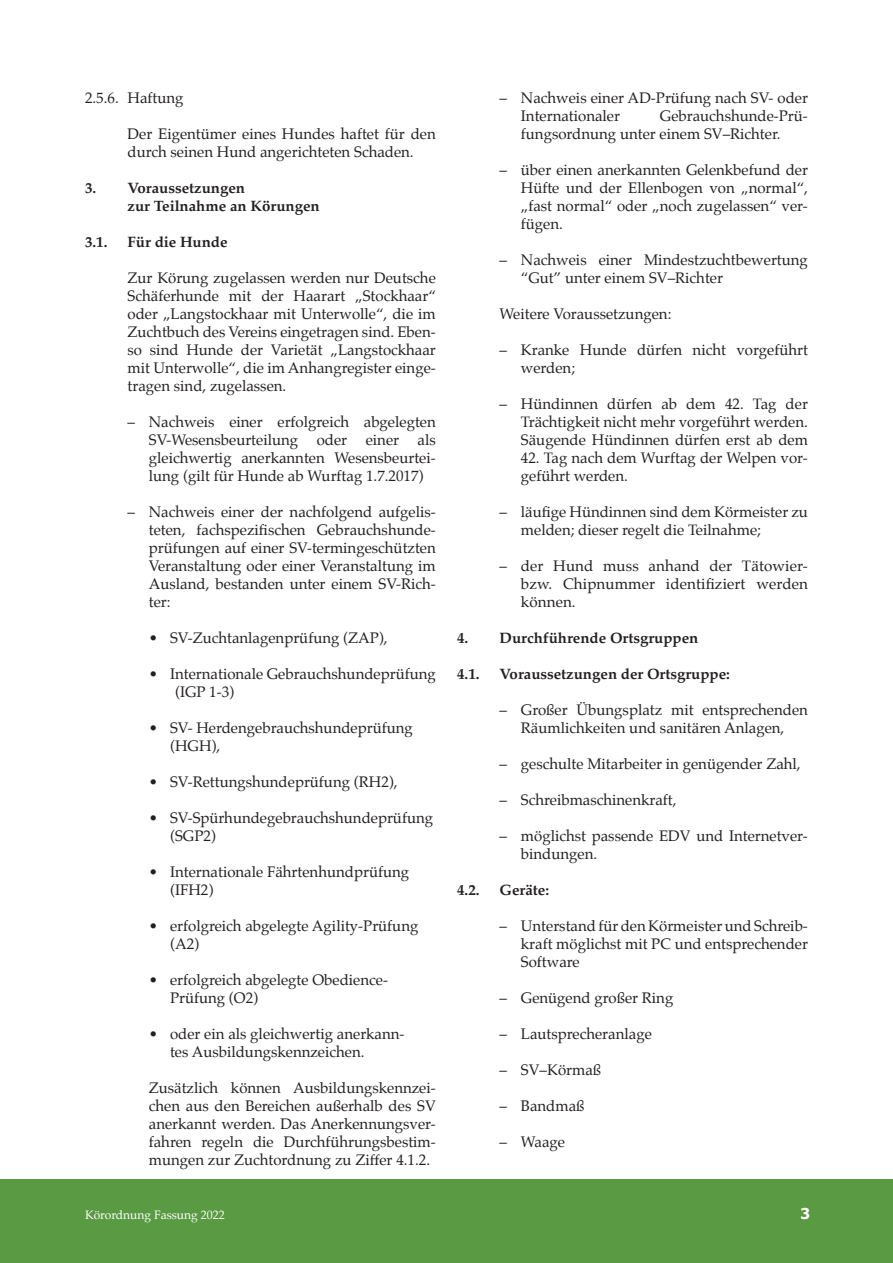
<style>
.page{position:relative;width:893px;height:1263px;background:#fff}
.page>*{position:absolute;margin:0;border:0;box-sizing:border-box;transform-origin:0 0}
.Überschrift_1{font:15px/18px "Palatino";color:#231f20}
.Überschrift_1-2{font:700 15px/18px "Palatino";color:#231f20}
.t1{font:700 15px "Tahoma";color:#fff}
.t2{font:12px "Palatino";color:#fff}
</style>
<div class="page">
<div style="left:0;top:1180px;width:893px;height:83px;background:#5a9a43"></div>
<p class="Überschrift_1" style="left:85px;top:89px;width:100px">2.5.6. Haftung</p>
<p class="Überschrift_1" style="left:128px;top:125px;width:310px">Der Eigentümer eines Hundes haftet für den durch seinen Hund angerichteten Schaden.</p>
<p class="Überschrift_1-2" style="left:128px;top:179px;width:194px;text-indent:-43px">3. Voraussetzungen<br>zur Teilnahme an Körungen</p>
<p class="Überschrift_1-2" style="left:85px;top:233px;width:24px">3.1.</p>
<p class="Überschrift_1-2" style="left:128px;top:233px;width:101px">Für die Hunde</p>
<p class="Überschrift_1" style="left:128px;top:269px;width:310px;text-align:justify">Zur Körung zugelassen werden nur Deutsche Schäferhunde mit der Haarart „Stockhaar“ oder „Langstockhaar mit Unterwolle“, die im Zuchtbuch des Vereins eingetragen sind. Eben&shy;so sind Hunde der Varietät „Langstockhaar mit Unterwolle“, die im Anhangregister einge&shy;tragen sind, zugelassen.</p>
<p class="Überschrift_1" style="left:149px;top:413px;width:289px;text-align:justify;text-indent:-21px">– Nachweis einer erfolgreich abgelegten SV-Wesensbeurteilung oder einer als gleichwertig anerkannten Wesensbeurtei&shy;lung (gilt für Hunde ab Wurftag 1.7.2017)</p>
<p class="Überschrift_1" style="left:149px;top:503px;width:289px;text-align:justify;text-indent:-21px">– Nachweis einer der nachfolgend aufgelis&shy;teten, fachspezifischen Gebrauchshunde&shy;prüfungen auf einer SV-termingeschützten Veranstaltung oder einer Veranstaltung im Ausland, bestanden unter einem SV-Rich&shy;ter:</p>
<p class="Überschrift_1" style="left:149px;top:629px;width:240px">• SV-Zuchtanlagenprüfung (ZAP),</p>
<p class="Überschrift_1" style="left:175px;top:665px;width:262px;text-indent:-26px">• Internationale Gebrauchshundeprüfung (IGP 1-3)</p>
<p class="Überschrift_1" style="left:170px;top:719px;width:244px;text-indent:-21px">• SV- Herdengebrauchshundeprüfung (HGH),</p>
<p class="Überschrift_1" style="left:149px;top:773px;width:250px">• SV-Rettungshundeprüfung (RH2),</p>
<p class="Überschrift_1" style="left:170px;top:809px;width:265px;text-indent:-21px">• SV-Spürhundegebrauchshundeprüfung (SGP2)</p>
<p class="Überschrift_1" style="left:170px;top:863px;width:241px;text-indent:-21px">• Internationale Fährtenhundprüfung (IFH2)</p>
<p class="Überschrift_1" style="left:170px;top:917px;width:250px;text-indent:-21px">• erfolgreich abgelegte Agility-Prüfung (A2)</p>
<p class="Überschrift_1" style="left:170px;top:971px;width:219px;text-indent:-21px">• erfolgreich abgelegte Obedience-<br>Prüfung (O2)</p>
<p class="Überschrift_1" style="left:170px;top:1025px;width:236px;text-indent:-21px">• oder ein als gleichwertig anerkann&shy;tes Ausbildungskennzeichen.</p>
<p class="Überschrift_1" style="left:149px;top:1079px;width:289px;text-align:justify">Zusätzlich können Ausbildungskennzei&shy;chen aus den Bereichen außerhalb des SV anerkannt werden. Das Anerkennungsver&shy;fahren regeln die Durchführungsbestim&shy;mungen zur Zuchtordnung zu Ziffer 4.1.2.</p>
<p class="Überschrift_1" style="left:521px;top:89px;width:289px;text-indent:-21px">– Nachweis einer AD-Prüfung nach SV- oder<br>Internationaler</p>
<p class="Überschrift_1" style="left:521px;top:107px;width:289px;text-indent:139px">Gebrauchshunde-Prü&shy;fungsordnung unter einem SV–Richter.</p>
<p class="Überschrift_1" style="left:521px;top:161px;width:289px;text-align:justify;text-indent:-21px">– über einen anerkannten Gelenkbefund der Hüfte und der Ellenbogen von „normal“, „fast normal“ oder „noch zugelassen“ ver&shy;fügen.</p>
<p class="Überschrift_1" style="left:521px;top:251px;width:289px;text-indent:-21px">– Nachweis einer Mindestzuchtbewertung “Gut” unter einem SV–Richter</p>
<p class="Überschrift_1" style="left:500px;top:305px;width:173px">Weitere Voraussetzungen:</p>
<p class="Überschrift_1" style="left:521px;top:341px;width:289px;text-indent:-21px">– Kranke Hunde dürfen nicht vorgeführt werden;</p>
<p class="Überschrift_1" style="left:521px;top:395px;width:289px;text-align:justify;text-indent:-21px">– Hündinnen dürfen ab dem 42. Tag der Trächtigkeit nicht mehr vorgeführt werden.<br>Säugende Hündinnen dürfen erst ab dem</p>
<p class="Überschrift_1" style="left:521px;top:449px;width:289px">42. Tag nach dem Wurftag der Welpen vor&shy;geführt werden.</p>
<p class="Überschrift_1" style="left:521px;top:503px;width:289px;text-indent:-21px">– läufige Hündinnen sind dem Körmeister zu melden; dieser regelt die Teilnahme;</p>
<p class="Überschrift_1" style="left:521px;top:557px;width:289px;text-align:justify;text-indent:-21px">– der Hund muss anhand der Tätowier&shy;bzw. Chipnummer identifiziert werden können.</p>
<p class="Überschrift_1-2" style="left:457px;top:629px;width:243px">4. Durchführende Ortsgruppen</p>
<p class="Überschrift_1-2" style="left:457px;top:665px;width:24px">4.1.</p>
<p class="Überschrift_1-2" style="left:500px;top:665px;width:232px">Voraussetzungen der Ortsgruppe:</p>
<p class="Überschrift_1" style="left:500px;top:701px;width:310px;text-align:center">– Großer Übungsplatz mit entsprechenden<br>Räumlichkeiten und sanitären Anlagen,</p>
<p class="Überschrift_1" style="left:500px;top:755px;width:303px">– geschulte Mitarbeiter in genügender Zahl,</p>
<p class="Überschrift_1" style="left:500px;top:791px;width:178px">– Schreibmaschinenkraft,</p>
<p class="Überschrift_1" style="left:521px;top:827px;width:289px;text-indent:-21px">– möglichst passende EDV und Internetver&shy;bindungen.</p>
<p class="Überschrift_1-2" style="left:457px;top:881px;width:24px">4.2.</p>
<p class="Überschrift_1-2" style="left:500px;top:881px;width:51px">Geräte:</p>
<p class="Überschrift_1" style="left:521px;top:917px;width:289px;text-align:justify;text-indent:-21px">– Unterstand für den Körmeister und Schreib&shy;kraft möglichst mit PC und entsprechender Software</p>
<p class="Überschrift_1" style="left:500px;top:989px;width:175px">– Genügend großer Ring</p>
<p class="Überschrift_1" style="left:500px;top:1025px;width:154px">– Lautsprecheranlage</p>
<p class="Überschrift_1" style="left:500px;top:1061px;width:103px">– SV–Körmaß</p>
<p class="Überschrift_1" style="left:500px;top:1097px;width:86px">– Bandmaß</p>
<p class="Überschrift_1" style="left:500px;top:1133px;width:67px">– Waage</p>
<p class="t2" style="left:85px;top:1205px;width:141px">Körordnung Fassung 2022</p>
<p class="t1" style="left:800px;top:1203px;width:11px">3</p>
</div>
